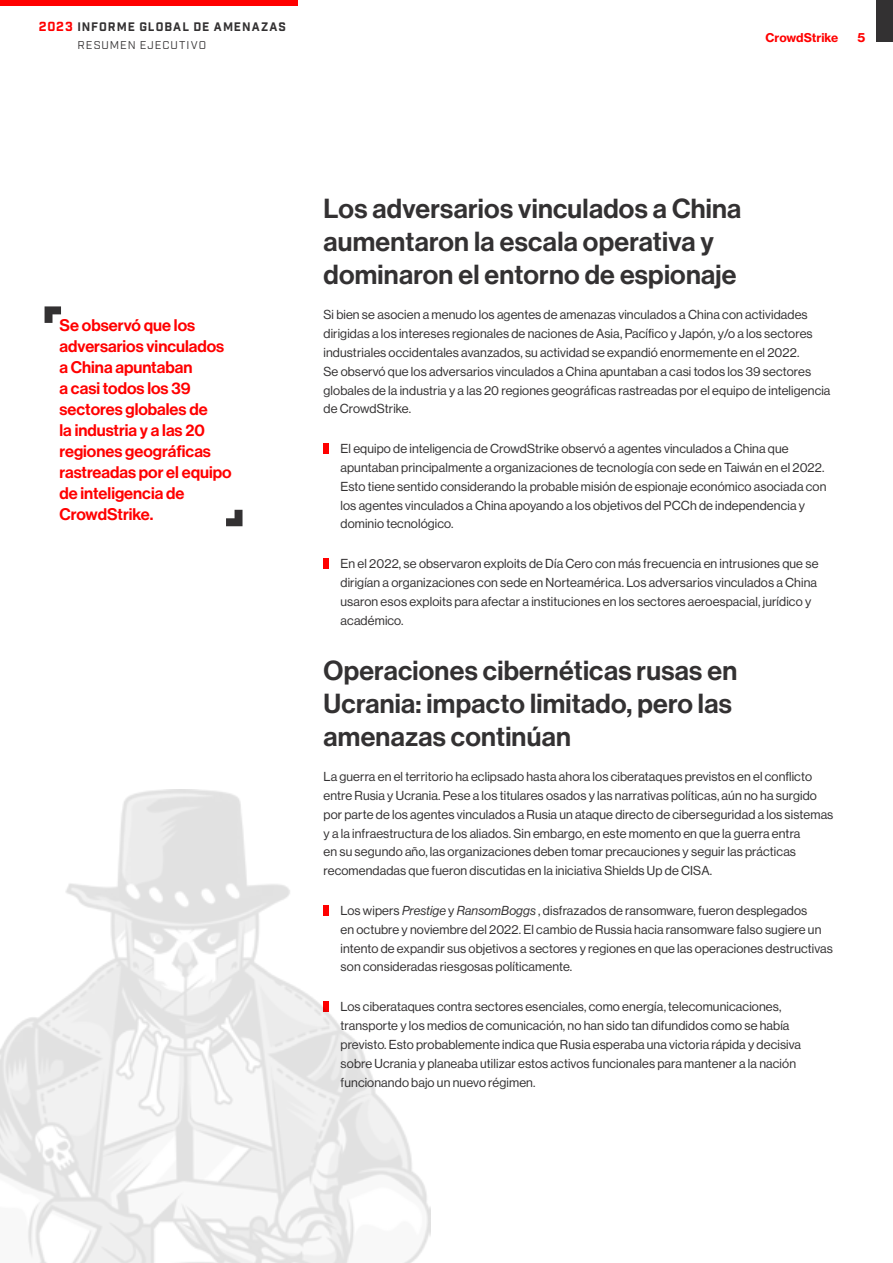
<style>
.page{position:relative;width:893px;height:1263px;background:#fff}
.page>*{position:absolute;margin:0;border:0;box-sizing:border-box;transform-origin:0 0}
.t1{font:500 27px/33px "Haas Grot Disp 65";letter-spacing:.01em;color:#333132}
.t2{font:500 16.5px/21px "Haas Grot Disp 65";color:#f00}
.t3{font:12.75px/18.8px "Haas Grot Disp 55 Roman";letter-spacing:.01em;color:#333132}
.t4{font:12px "Industry Inc Base";letter-spacing:.08em;color:#333132}
.t5{font:700 12px "Haas Grot Text 75";letter-spacing:-.005em;color:#f00}
.t6{font:11.25px "Industry";letter-spacing:.09em;color:#333132}
.s1{font-size:12.75px;color:#f00}
.s2{font-family:"Haas Grot Disp 56";font-style:italic}
</style>
<div class="page">
<div style="left:323px;top:443px;width:6px;height:10px;background:#f00"></div>
<div style="left:323px;top:558px;width:6px;height:10px;background:#f00"></div>
<img style="left:0;top:790px;width:430px;height:473px">
<svg style="left:45px;top:306px;width:16px;height:17px"></svg>
<svg style="left:226px;top:510px;width:16px;height:16px"></svg>
<div style="left:877px;top:0;width:16px;height:42px;background:#333132"></div>
<div style="left:0;top:0;width:298px;height:6px;background:#f00"></div>
<p class="t4" style="left:39px;top:20px;width:249px"><span class="s1">2023</span> INFORME GLOBAL DE AMENAZAS</p>
<p class="t6" style="left:78px;top:39px;width:130px">RESUMEN EJECUTIVO</p>
<p class="t5" style="left:766px;top:30px;width:74px">CrowdStrike</p>
<p class="t5" style="left:857px;top:30px;width:9px">5</p>
<p class="t2" style="left:60px;top:315px;width:174px">Se observó que los adversarios vinculados a China apuntaban<br>a casi todos los 39 sectores globales de<br>la industria y a las 20 regiones geográficas rastreadas por el equipo de inteligencia de<br>CrowdStrike.</p>
<h1 class="t1" style="left:323px;top:192px;width:419px">Los adversarios vinculados a China aumentaron la escala operativa y dominaron el entorno de espionaje</h1>
<p class="t3" style="left:323px;top:306px;width:508px">Si bien se asocien a menudo los agentes de amenazas vinculados a China con actividades dirigidas a los intereses regionales de naciones de Asia, Pacífico y Japón, y/o a los sectores industriales occidentales avanzados, su actividad se expandió enormemente en el 2022.<br>Se observó que los adversarios vinculados a China apuntaban a casi todos los 39 sectores globales de la industria y a las 20 regiones geográficas rastreadas por el equipo de inteligencia de CrowdStrike.</p>
<p class="t3" style="left:340px;top:439px;width:487px">El equipo de inteligencia de CrowdStrike observó a agentes vinculados a China que apuntaban principalmente a organizaciones de tecnología con sede en Taiwán en el 2022.<br>Esto tiene sentido considerando la probable misión de espionaje económico asociada con los agentes vinculados a China apoyando a los objetivos del PCCh de independencia y dominio tecnológico.</p>
<p class="t3" style="left:340px;top:554px;width:479px">En el 2022, se observaron exploits de Día Cero con más frecuencia en intrusiones que se dirigían a organizaciones con sede en Norteamérica. Los adversarios vinculados a China usaron esos exploits para afectar a instituciones en los sectores aeroespacial, jurídico y académico.</p>
<h1 class="t1" style="left:323px;top:654px;width:415px">Operaciones cibernéticas rusas en<br>Ucrania: impacto limitado, pero las amenazas continúan</h1>
<p class="t3" style="left:323px;top:767px;width:511px">La guerra en el territorio ha eclipsado hasta ahora los ciberataques previstos en el conflicto entre Rusia y Ucrania. Pese a los titulares osados y las narrativas políticas, aún no ha surgido por parte de los agentes vinculados a Rusia un ataque directo de ciberseguridad a los sistemas y a la infraestructura de los aliados. Sin embargo, en este momento en que la guerra entra<br>en su segundo año, las organizaciones deben tomar precauciones y seguir las prácticas recomendadas que fueron discutidas en la iniciativa Shields Up de CISA.</p>
<p class="t3" style="left:340px;top:901px;width:494px">Los wipers <span class="s2">Prestige</span> y <span class="s2">RansomBoggs</span> , disfrazados de ransomware, fueron desplegados<br>en octubre y noviembre del 2022. El cambio de Russia hacia ransomware falso sugiere un intento de expandir sus objetivos a sectores y regiones en que las operaciones destructivas son consideradas riesgosas políticamente.</p>
<p class="t3" style="left:340px;top:997px;width:462px">Los ciberataques contra sectores esenciales, como energía, telecomunicaciones, transporte y los medios de comunicación, no han sido tan difundidos como se había previsto. Esto probablemente indica que Rusia esperaba una victoria rápida y decisiva sobre Ucrania y planeaba utilizar estos activos funcionales para mantener a la nación funcionando bajo un nuevo régimen.</p>
</div>
